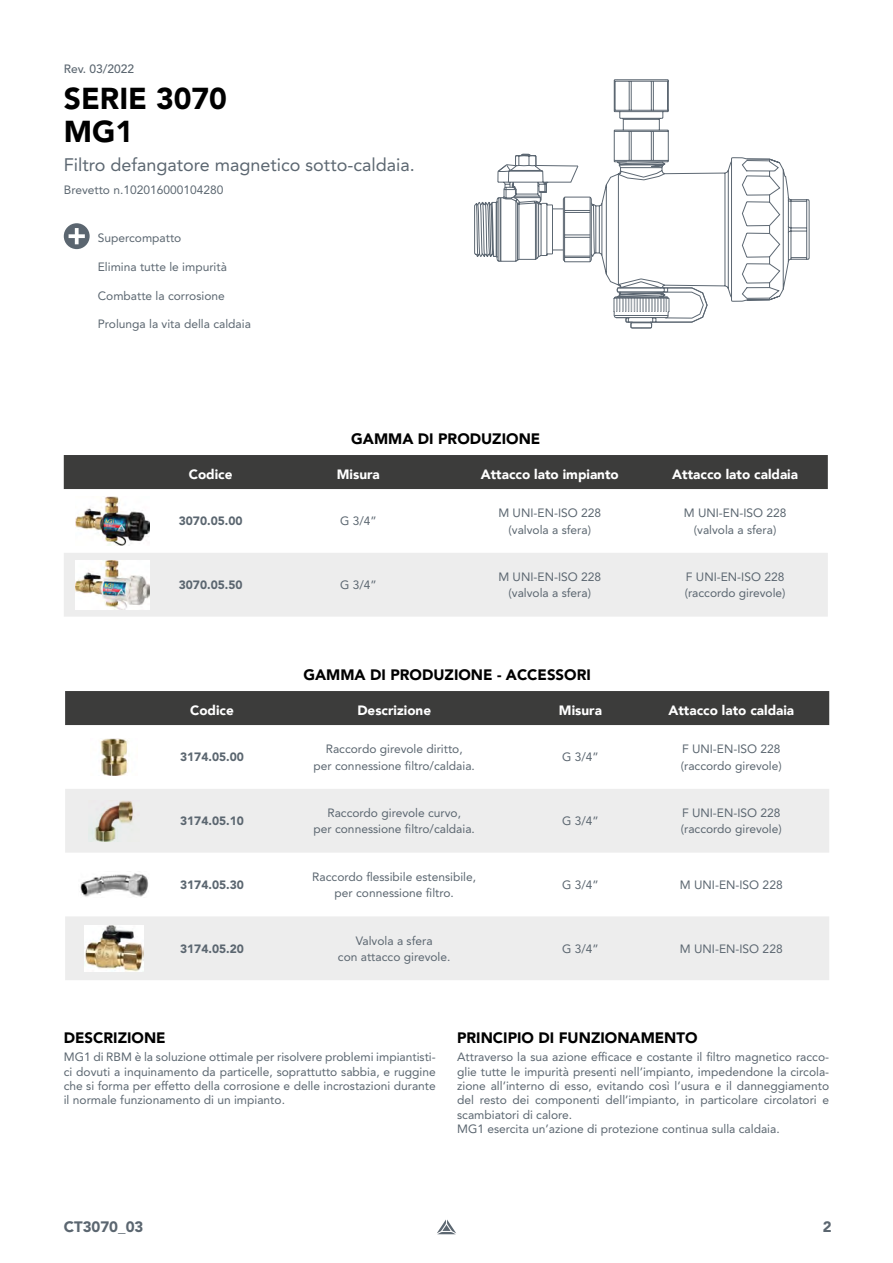
<style>
.page{position:relative;width:893px;height:1263px;background:#fff}
.page>*{position:absolute;margin:0;border:0;box-sizing:border-box;transform-origin:0 0}
.t1{font:900 30px/33px "Avenir LT Pro";color:#000}
.t2{font:18px "Avenir LT Pro";color:#5c6771}
.t3{font:900 15px "Avenir LT Pro";color:#000}
.t4{font:900 15px "Avenir LT Pro";color:#5b6670}
.t5{font:900 13.5px "Avenir";color:#fff}
.t6{font:12px/16.2px "Avenir LT Pro";color:#5b6670;text-align:center}
.t7{font:900 12px "Avenir LT Pro";color:#5b6670}
.t8{font:500 12px "Avenir LT Pro";color:#5b6670}
</style>
<div class="page">
<svg style="left:437px;top:1219px;width:19px;height:15px"></svg>
<div style="left:64px;top:455px;width:764px;height:34px;background:#3c3c3b"></div>
<div style="left:64px;top:553px;width:764px;height:64px;background:#ededed"></div>
<img style="left:76px;top:496px;width:74px;height:50px">
<img style="left:76px;top:560px;width:74px;height:49px">
<div style="left:65px;top:691px;width:764px;height:34px;background:#3c3c3b"></div>
<svg style="left:65px;top:789px;width:764px;height:191px;fill:#ededed"></svg>
<img style="left:100px;top:739px;width:29px;height:36px">
<img style="left:88px;top:800px;width:52px;height:41px">
<img style="left:78px;top:871px;width:72px;height:26px">
<img style="left:85px;top:925px;width:58px;height:46px">
<div style="left:64px;top:223px;width:26px;height:26px;background:#5b6670;border-radius:50%"></div>
<svg style="left:69px;top:228px;width:16px;height:16px"></svg>
<svg style="left:613px;top:79px;width:56px;height:74px"></svg>
<svg style="left:474px;top:153px;width:336px;height:176px"></svg>
<p class="t8" style="left:64px;top:62px;width:72px">Rev. 03/2022</p>
<h1 class="t1" style="left:64px;top:82px;width:165px">SERIE 3070<br>MG1</h1>
<h2 class="t2" style="left:64px;top:154px;width:352px">Filtro defangatore magnetico sotto-caldaia.</h2>
<p class="t6" style="left:64px;top:182px;width:161px">Brevetto n.102016000104280</p>
<p class="t6" style="left:98px;top:230px;width:85px">Supercompatto</p>
<p class="t6" style="left:98px;top:258px;width:131px">Elimina tutte le impurità</p>
<p class="t6" style="left:98px;top:287px;width:128px">Combatte la corrosione</p>
<p class="t6" style="left:98px;top:316px;width:155px">Prolunga la vita della caldaia</p>
<p class="t3" style="left:351px;top:429px;width:191px">GAMMA DI PRODUZIONE</p>
<p class="t5" style="left:189px;top:462px;width:45px">Codice</p>
<p class="t5" style="left:337px;top:462px;width:44px">Misura</p>
<p class="t5" style="left:481px;top:462px;width:139px">Attacco lato impianto</p>
<p class="t5" style="left:672px;top:462px;width:127px">Attacco lato caldaia</p>
<p class="t7" style="left:179px;top:514px;width:65px">3070.05.00</p>
<p class="t6" style="left:340px;top:513px;width:38px">G 3/4”</p>
<p class="t6" style="left:498px;top:505px;width:104px">M UNI-EN-ISO 228 (valvola a sfera)</p>
<p class="t6" style="left:684px;top:505px;width:104px">M UNI-EN-ISO 228 (valvola a sfera)</p>
<p class="t7" style="left:179px;top:578px;width:65px">3070.05.50</p>
<p class="t6" style="left:340px;top:577px;width:38px">G 3/4”</p>
<p class="t6" style="left:498px;top:569px;width:104px">M UNI-EN-ISO 228 (valvola a sfera)</p>
<p class="t6" style="left:685px;top:569px;width:102px;text-align:left">F UNI-EN-ISO 228 (raccordo girevole)</p>
<p class="t3" style="left:303px;top:665px;width:289px">GAMMA DI PRODUZIONE - ACCESSORI</p>
<p class="t5" style="left:190px;top:698px;width:45px">Codice</p>
<p class="t5" style="left:357px;top:698px;width:75px">Descrizione</p>
<p class="t5" style="left:559px;top:698px;width:44px">Misura</p>
<p class="t5" style="left:668px;top:698px;width:127px">Attacco lato caldaia</p>
<p class="t7" style="left:180px;top:750px;width:65px">3174.05.00</p>
<p class="t6" style="left:313px;top:741px;width:163px">Raccordo girevole diritto,<br>per connessione filtro/caldaia.</p>
<p class="t6" style="left:562px;top:749px;width:38px">G 3/4”</p>
<p class="t6" style="left:681px;top:741px;width:102px;text-align:left">F UNI-EN-ISO 228 (raccordo girevole)</p>
<p class="t7" style="left:180px;top:814px;width:65px">3174.05.10</p>
<p class="t6" style="left:313px;top:805px;width:163px">Raccordo girevole curvo,<br>per connessione filtro/caldaia.</p>
<p class="t6" style="left:562px;top:813px;width:38px">G 3/4”</p>
<p class="t6" style="left:681px;top:805px;width:102px;text-align:left">F UNI-EN-ISO 228 (raccordo girevole)</p>
<p class="t7" style="left:180px;top:878px;width:65px">3174.05.30</p>
<p class="t6" style="left:312px;top:868px;width:165px">Raccordo flessibile estensibile, per connessione filtro.</p>
<p class="t6" style="left:562px;top:877px;width:38px">G 3/4”</p>
<p class="t6" style="left:680px;top:877px;width:104px">M UNI-EN-ISO 228</p>
<p class="t7" style="left:180px;top:941px;width:65px">3174.05.20</p>
<p class="t6" style="left:338px;top:932px;width:114px">Valvola a sfera<br>con attacco girevole.</p>
<p class="t6" style="left:562px;top:940px;width:38px">G 3/4”</p>
<p class="t6" style="left:680px;top:940px;width:104px">M UNI-EN-ISO 228</p>
<p class="t3" style="left:64px;top:1028px;width:103px">DESCRIZIONE</p>
<p class="t6" style="left:64px;top:1050px;width:374px;line-height:14.4px;text-align:justify">MG1 di RBM è la soluzione ottimale per risolvere problemi impiantisti&shy;ci dovuti a inquinamento da particelle, soprattutto sabbia, e ruggine che si forma per effetto della corrosione e delle incrostazioni durante il normale funzionamento di un impianto.</p>
<p class="t3" style="left:457px;top:1028px;width:242px">PRINCIPIO DI FUNZIONAMENTO</p>
<p class="t6" style="left:457px;top:1050px;width:374px;line-height:14.4px;text-align:left">Attraverso la sua azione efficace e costante il filtro magnetico racco&shy;glie tutte le impurità presenti nell’impianto, impedendone la circola&shy;zione all’interno di esso, evitando così l’usura e il danneggiamento del resto dei componenti dell’impianto, in particolare circolatori e scambiatori di calore.<br>MG1 esercita un’azione di protezione continua sulla caldaia.</p>
<p class="t4" style="left:64px;top:1218px;width:81px">CT3070_03</p>
<p class="t4" style="left:823px;top:1218px;width:10px">2</p>
</div>
